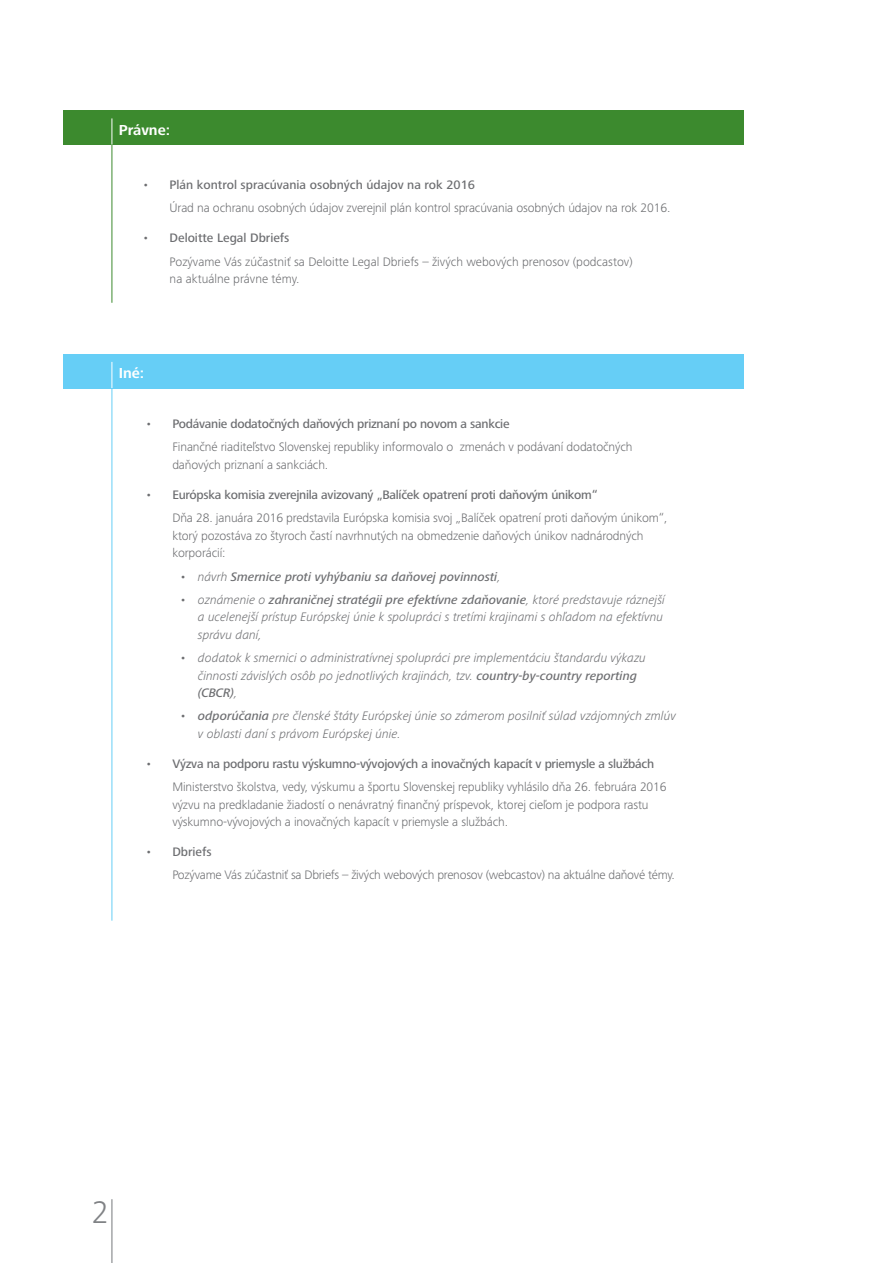
<style>
.page{position:relative;width:893px;height:1263px;background:#fff}
.page>*{position:absolute;margin:0;border:0;box-sizing:border-box;transform-origin:0 0}
.t1{font:300 32.4px "Frutiger Next Pro";color:#808285}
.t2{font:700 15px "Frutiger Next Pro";color:#fff}
.t3{font:300 12.75px/23.7px "Frutiger Next Pro";letter-spacing:-.01em;color:#6d6e71}
.t4{font:italic 300 12.75px/17.2px "Frutiger Next Pro";color:#6d6e71}
.t5{font:italic 500 12.75px "Frutiger Next Pro";color:#6d6e71}
.s1{font-weight:500}
.s2{font-weight:300;font-style:normal}
.s3{font-weight:300}
.s4{font-style:normal}
</style>
<div class="page">
<hr style="left:111px;top:1199px;width:1px;height:64px;background:#808285">
<div style="left:64px;top:111px;width:680px;height:34px;background:#3c8a2e"></div>
<hr style="left:112px;top:131px;width:1px;height:172px;background:#3c8a2e">
<svg style="left:112px;top:118px;width:1px;height:27px"></svg>
<div style="left:64px;top:354px;width:680px;height:34px;background:#66cef6"></div>
<hr style="left:112px;top:374px;width:1px;height:547px;background:#66cef6">
<svg style="left:112px;top:362px;width:1px;height:26px"></svg>
<p class="t2" style="left:119px;top:121px;width:53px">Právne:</p>
<p class="t3" style="left:170px;top:173px;width:502px;text-indent:-27px">• <span class="s1">Plán kontrol spracúvania osobných údajov na rok 2016<br></span>Úrad na ochranu osobných údajov zverejnil plán kontrol spracúvania osobných údajov na rok 2016.</p>
<p class="t3" style="left:170px;top:226px;width:465px;text-indent:-27px">• <span class="s1">Deloitte Legal Dbriefs<br></span>Pozývame Vás zúčastniť sa Deloitte Legal Dbriefs – živých webových prenosov (podcastov)</p>
<p class="t3" style="left:170px;top:267px;width:131px">na aktuálne právne témy.</p>
<p class="t2" style="left:119px;top:364px;width:27px">Iné:</p>
<p class="t3" style="left:172px;top:412px;width:462px;text-indent:-27px">• <span class="s1">Podávanie dodatočných daňových priznaní po novom a sankcie<br></span>Finančné riaditeľstvo Slovenskej republiky informovalo o zmenách v podávaní dodatočných</p>
<p class="t3" style="left:172px;top:453px;width:157px">daňových priznaní a sankciách.</p>
<p class="t3" style="left:172px;top:483px;width:497px;text-indent:-27px">• <span class="s1">Európska komisia zverejnila avizovaný „Balíček opatrení proti daňovým únikom“<br></span>Dňa 28. januára 2016 predstavila Európska komisia svoj „Balíček opatrení proti daňovým únikom“,</p>
<p class="t3" style="left:172px;top:527px;width:473px;line-height:17.2px">ktorý pozostáva zo štyroch častí navrhnutých na obmedzenie daňových únikov nadnárodných korporácií:</p>
<p class="t5" style="left:180px;top:569px;width:322px"><span class="s2">•</span> <span class="s3">návrh</span> Smernice proti vyhýbaniu sa daňovej povinnosti<span class="s3">,</span></p>
<p class="t4" style="left:198px;top:591px;width:469px;text-indent:-18px"><span class="s4">•</span> oznámenie o <span class="s1">zahraničnej stratégii pre efektívne zdaňovanie</span>, ktoré predstavuje ráznejší a ucelenejší prístup Európskej únie k spolupráci s tretími krajinami s ohľadom na efektívnu správu daní,</p>
<p class="t4" style="left:198px;top:649px;width:449px;text-indent:-18px"><span class="s4">•</span> dodatok k smernici o administratívnej spolupráci pre implementáciu štandardu výkazu činnosti závislých osôb po jednotlivých krajinách, tzv. <span class="s1">country-by-country reporting (CBCR)</span>,</p>
<p class="t4" style="left:198px;top:707px;width:479px;text-indent:-18px"><span class="s4">•</span> <span class="s1">odporúčania</span> pre členské štáty Európskej únie so zámerom posilniť súlad vzájomných zmlúv v oblasti daní s právom Európskej únie.</p>
<p class="t3" style="left:172px;top:751px;width:496px;text-indent:-27px">• <span class="s1">Výzva na podporu rastu výskumno-vývojových a inovačných kapacít v priemysle a službách<br></span>Ministerstvo školstva, vedy, výskumu a športu Slovenskej republiky vyhlásilo dňa 26. februára 2016</p>
<p class="t3" style="left:172px;top:796px;width:478px;line-height:17.2px">výzvu na predkladanie žiadostí o nenávratný finančný príspevok, ktorej cieľom je podpora rastu výskumno-vývojových a inovačných kapacít v priemysle a službách.</p>
<p class="t3" style="left:172px;top:840px;width:504px;text-indent:-27px">• <span class="s1">Dbriefs<br></span>Pozývame Vás zúčastniť sa Dbriefs – živých webových prenosov (webcastov) na aktuálne daňové témy.</p>
<h1 class="t1" style="left:92px;top:1193px;width:19px">2</h1>
</div>
